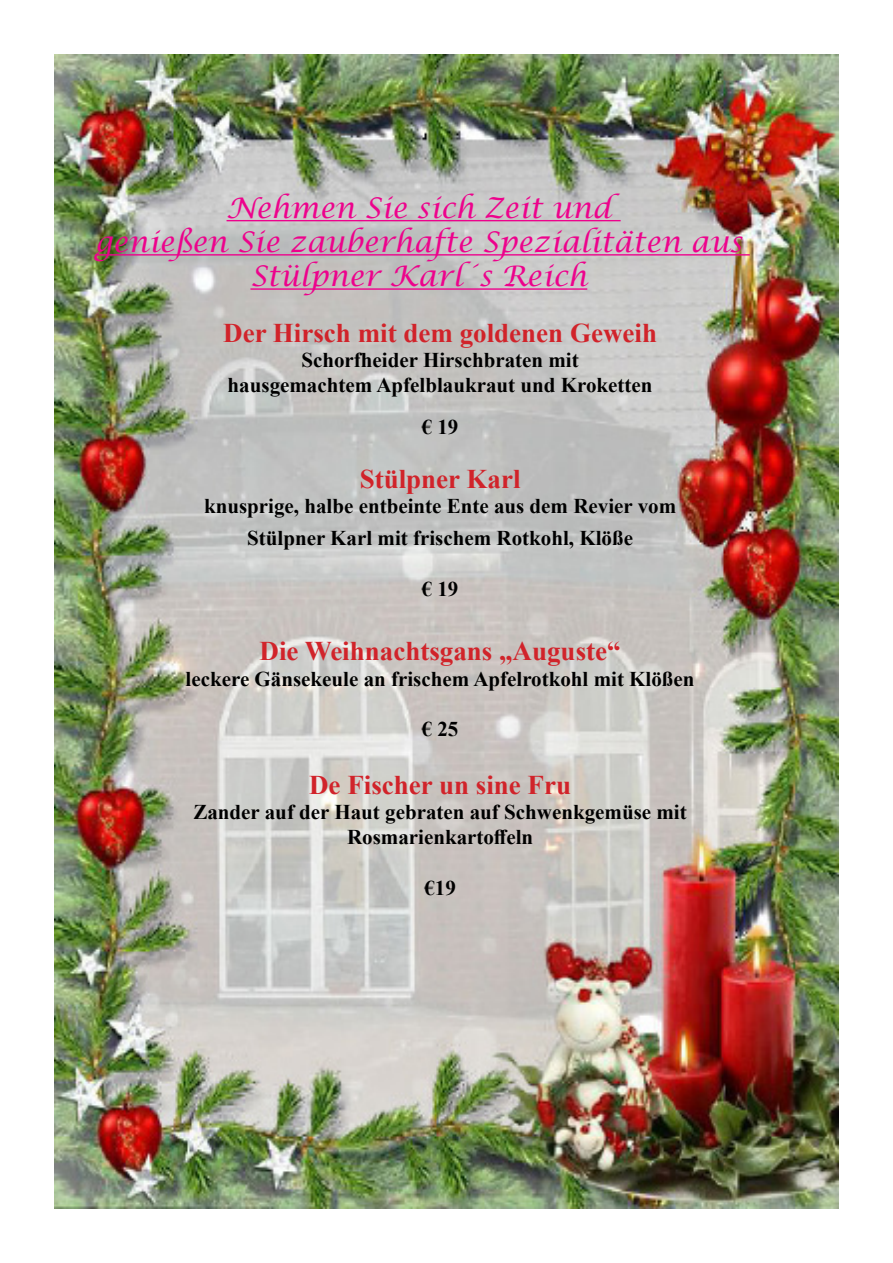
<style>
.page{position:relative;width:893px;height:1263px;background:#fff}
.page>*{position:absolute;margin:0;border:0;box-sizing:border-box;transform-origin:0 0}
.t1{font:italic 28.5px/34.2px "Lucida Calligraphy";color:#ed028c;text-align:center}
.t2{font:700 27px "Times New Roman";color:#d1232a}
.t3{font:700 21px "Times New Roman";color:#000}
</style>
<div class="page">
<img style="left:54px;top:54px;width:785px;height:1155px">
<hr style="left:227px;top:220px;width:394px;height:1px;background:#ed028c">
<hr style="left:95px;top:254px;width:655px;height:2px;background:#ed028c">
<hr style="left:250px;top:288px;width:337px;height:2px;background:#ed028c">
<p class="t1" style="left:227px;top:192px;width:386px">Nehmen Sie sich Zeit und</p>
<p class="t1" style="left:95px;top:226px;width:649px">genießen Sie zauberhafte Spezialitäten aus<br>Stülpner Karl´s Reich</p>
<p class="t2" style="left:223px;top:313px;width:435px">Der Hirsch mit dem goldenen Geweih</p>
<p class="t3" style="left:301px;top:345px;width:279px">Schorfheider Hirschbraten mit</p>
<p class="t3" style="left:228px;top:370px;width:426px">hausgemachtem Apfelblaukraut und Kroketten</p>
<p class="t3" style="left:422px;top:412px;width:38px">€ 19</p>
<p class="t2" style="left:360px;top:459px;width:162px">Stülpner Karl</p>
<p class="t3" style="left:204px;top:491px;width:474px">knusprige, halbe entbeinte Ente aus dem Revier vom</p>
<p class="t3" style="left:247px;top:523px;width:387px">Stülpner Karl mit frischem Rotkohl, Klöße</p>
<p class="t3" style="left:422px;top:573px;width:38px">€ 19</p>
<p class="t2" style="left:260px;top:632px;width:363px">Die Weihnachtsgans „Auguste“</p>
<p class="t3" style="left:186px;top:663px;width:511px">leckere Gänsekeule an frischem Apfelrotkohl mit Klößen</p>
<p class="t3" style="left:422px;top:714px;width:38px">€ 25</p>
<p class="t2" style="left:309px;top:765px;width:263px">De Fischer un sine Fru</p>
<p class="t3" style="left:193px;top:797px;width:495px">Zander auf der Haut gebraten auf Schwenkgemüse mit</p>
<p class="t3" style="left:347px;top:822px;width:188px">Rosmarienkartoffeln</p>
<p class="t3" style="left:424px;top:872px;width:33px">€19</p>
</div>
